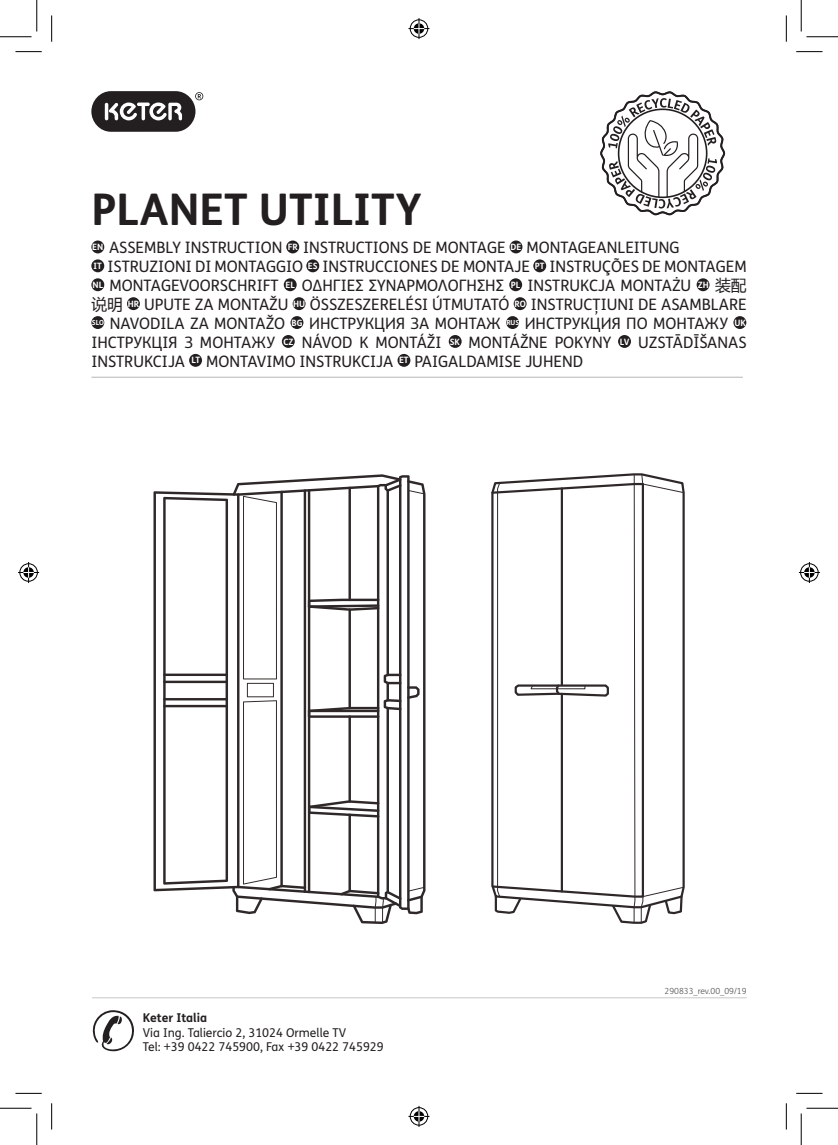
<style>
.page{position:relative;width:838px;height:1145px;background:#fff}
.page>*{position:absolute;margin:0;border:0;box-sizing:border-box;transform-origin:0 0}
.t1{font:700 43.57px "FS Me Pro";color:#231f20}
.t2{font:15.75px "FS Me Pro";color:#231f20}
.t3{font:15.75px "Microsoft Ya Hei";color:#231f20}
.t4{font:12.08px "FS Me Pro";color:#231f20}
.t5{font:700 12.08px "FS Me Pro";color:#231f20}
.t6{font:700 8.75px "FS Me Pro";color:#fff}
.t7{font:300 8.4px "FS Me Pro";color:#4b4c4d}
.t8{font:700 7px "FS Me Pro";letter-spacing:-.005em;color:#fff}
</style>
<div class="page">
<svg style="left:494px;top:473px;width:191px;height:436px"></svg>
<svg style="left:491px;top:482px;width:154px;height:417px"></svg>
<svg style="left:496px;top:473px;width:147px;height:441px"></svg>
<svg style="left:641px;top:483px;width:43px;height:11px"></svg>
<svg style="left:610px;top:886px;width:74px;height:38px"></svg>
<svg style="left:153px;top:474px;width:272px;height:450px"></svg>
<div style="left:91px;top:91px;width:104px;height:41px;background:#231f20;border-radius:20px"></div>
<hr style="left:105px;top:103px;width:3px;height:17px;background:#fff;border-radius:2px">
<svg style="left:109px;top:103px;width:73px;height:17px"></svg>
<svg style="left:195px;top:92px;width:8px;height:8px"></svg>
<svg style="left:600px;top:91px;width:125px;height:124px"></svg>
<svg style="left:92px;top:1010px;width:42px;height:42px"></svg>
<hr style="left:92px;top:998px;width:654px;height:1px;background:#c7c8ca">
<hr style="left:91px;top:377px;width:651px;height:1px;background:#b8b8b8">
<div style="left:91px;top:241px;width:13px;height:12px;background:#231f20;border-radius:50%"></div>
<div style="left:286px;top:241px;width:13px;height:12px;background:#231f20;border-radius:50%"></div>
<div style="left:509px;top:241px;width:13px;height:12px;background:#231f20;border-radius:50%"></div>
<div style="left:91px;top:259px;width:13px;height:13px;background:#231f20;border-radius:50%"></div>
<div style="left:306px;top:259px;width:13px;height:13px;background:#231f20;border-radius:50%"></div>
<div style="left:533px;top:259px;width:13px;height:13px;background:#231f20;border-radius:50%"></div>
<div style="left:91px;top:278px;width:13px;height:13px;background:#231f20;border-radius:50%"></div>
<div style="left:284px;top:278px;width:12px;height:13px;background:#231f20;border-radius:50%"></div>
<div style="left:509px;top:278px;width:13px;height:13px;background:#231f20;border-radius:50%"></div>
<div style="left:696px;top:278px;width:13px;height:13px;background:#231f20;border-radius:50%"></div>
<div style="left:127px;top:297px;width:13px;height:13px;background:#231f20;border-radius:50%"></div>
<div style="left:292px;top:297px;width:13px;height:13px;background:#231f20;border-radius:50%"></div>
<div style="left:513px;top:297px;width:13px;height:13px;background:#231f20;border-radius:50%"></div>
<div style="left:91px;top:316px;width:13px;height:13px;background:#231f20;border-radius:50%"></div>
<div style="left:290px;top:316px;width:13px;height:13px;background:#231f20;border-radius:50%"></div>
<div style="left:506px;top:316px;width:13px;height:13px;background:#231f20;border-radius:50%"></div>
<div style="left:733px;top:316px;width:13px;height:13px;background:#231f20;border-radius:50%"></div>
<div style="left:282px;top:335px;width:13px;height:13px;background:#231f20;border-radius:50%"></div>
<div style="left:448px;top:335px;width:13px;height:13px;background:#231f20;border-radius:50%"></div>
<div style="left:618px;top:335px;width:13px;height:13px;background:#231f20;border-radius:50%"></div>
<div style="left:189px;top:354px;width:13px;height:13px;background:#231f20;border-radius:50%"></div>
<div style="left:397px;top:354px;width:13px;height:13px;background:#231f20;border-radius:50%"></div>
<svg style="left:15px;top:51px;width:27px;height:1px"></svg>
<svg style="left:796px;top:51px;width:26px;height:1px"></svg>
<svg style="left:15px;top:1093px;width:27px;height:1px"></svg>
<svg style="left:796px;top:1093px;width:26px;height:1px"></svg>
<svg style="left:51px;top:15px;width:1px;height:27px"></svg>
<svg style="left:51px;top:1103px;width:1px;height:27px"></svg>
<svg style="left:786px;top:15px;width:1px;height:27px"></svg>
<svg style="left:786px;top:1103px;width:1px;height:27px"></svg>
<hr style="left:0;top:36px;width:32px;height:1px;background:#000">
<hr style="left:806px;top:36px;width:31px;height:1px;background:#000">
<hr style="left:0;top:1108px;width:32px;height:1px;background:#000">
<hr style="left:806px;top:1108px;width:31px;height:1px;background:#000">
<hr style="left:36px;top:0;width:1px;height:31px;background:#000">
<hr style="left:36px;top:1113px;width:1px;height:32px;background:#000">
<hr style="left:800px;top:0;width:1px;height:31px;background:#000">
<hr style="left:800px;top:1113px;width:1px;height:32px;background:#000">
<svg style="left:408px;top:18px;width:21px;height:21px"></svg>
<svg style="left:408px;top:1106px;width:21px;height:21px"></svg>
<svg style="left:18px;top:562px;width:21px;height:21px"></svg>
<svg style="left:798px;top:562px;width:21px;height:21px"></svg>
<p class="t1" style="left:91px;top:175px;width:331px">PLANET UTILITY</p>
<p class="t6" style="left:92px;top:240px;width:13px">EN</p>
<p class="t2" style="left:109px;top:237px;width:175px">ASSEMBLY INSTRUCTION</p>
<p class="t6" style="left:288px;top:240px;width:12px">FR</p>
<p class="t2" style="left:303px;top:237px;width:204px">INSTRUCTIONS DE MONTAGE</p>
<p class="t6" style="left:510px;top:240px;width:12px">DE</p>
<p class="t2" style="left:526px;top:237px;width:154px">MONTAGEANLEITUNG</p>
<p class="t6" style="left:94px;top:259px;width:10px">IT</p>
<p class="t2" style="left:107px;top:256px;width:197px">ISTRUZIONI DI MONTAGGIO</p>
<p class="t6" style="left:308px;top:259px;width:11px">ES</p>
<p class="t2" style="left:322px;top:256px;width:209px">INSTRUCCIONES DE MONTAJE</p>
<p class="t6" style="left:535px;top:259px;width:11px">PT</p>
<p class="t2" style="left:549px;top:256px;width:199px">INSTRUÇÕES DE MONTAGEM</p>
<p class="t6" style="left:92px;top:278px;width:12px">NL</p>
<p class="t2" style="left:109px;top:275px;width:170px">MONTAGEVOORSCHRIFT</p>
<p class="t6" style="left:285px;top:278px;width:11px">EL</p>
<p class="t2" style="left:302px;top:275px;width:203px">ΟΔΗΓΊΕΣ ΣΥΝΑΡΜΟΛΌΓΗΣΗΣ</p>
<p class="t6" style="left:511px;top:278px;width:11px">PL</p>
<p class="t2" style="left:527px;top:275px;width:165px">INSTRUKCJA MONTAŻU</p>
<p class="t6" style="left:697px;top:278px;width:13px">ZH</p>
<p class="t3" style="left:715px;top:275px;width:33px">装配</p>
<p class="t3" style="left:91px;top:294px;width:33px">说明</p>
<p class="t6" style="left:128px;top:297px;width:13px">HR</p>
<p class="t2" style="left:144px;top:294px;width:146px">UPUTE ZA MONTAŽU</p>
<p class="t6" style="left:293px;top:297px;width:14px">HU</p>
<p class="t2" style="left:310px;top:294px;width:201px">ÖSSZESZERELÉSI ÚTMUTATÓ</p>
<p class="t6" style="left:514px;top:297px;width:13px">RO</p>
<p class="t2" style="left:531px;top:294px;width:217px">INSTRUCȚIUNI DE ASAMBLARE</p>
<p class="t8" style="left:92px;top:317px;width:14px">SLO</p>
<p class="t2" style="left:110px;top:313px;width:177px">NAVODILA ZA MONTAŽO</p>
<p class="t6" style="left:291px;top:316px;width:13px">BG</p>
<p class="t2" style="left:309px;top:313px;width:193px">ИНСТРУКЦИЯ ЗА МОНТАЖ</p>
<p class="t8" style="left:506px;top:317px;width:14px">RUS</p>
<p class="t2" style="left:524px;top:313px;width:205px">ИНСТРУКЦИЯ ПО МОНТАЖУ</p>
<p class="t6" style="left:734px;top:316px;width:13px">UK</p>
<p class="t2" style="left:91px;top:332px;width:185px">ІНСТРУКЦІЯ З МОНТАЖУ</p>
<p class="t6" style="left:283px;top:335px;width:12px">CZ</p>
<p class="t2" style="left:302px;top:332px;width:141px">NÁVOD K MONTÁŽI</p>
<p class="t6" style="left:449px;top:335px;width:12px">SK</p>
<p class="t2" style="left:468px;top:332px;width:144px">MONTÁŽNE POKYNY</p>
<p class="t6" style="left:619px;top:335px;width:11px">LV</p>
<p class="t2" style="left:638px;top:332px;width:110px">UZSTĀDĪŠANAS</p>
<p class="t2" style="left:91px;top:350px;width:95px">INSTRUKCIJA</p>
<p class="t6" style="left:191px;top:354px;width:10px">LT</p>
<p class="t2" style="left:206px;top:350px;width:189px">MONTAVIMO INSTRUKCIJA</p>
<p class="t6" style="left:399px;top:354px;width:11px">ET</p>
<p class="t2" style="left:414px;top:350px;width:170px">PAIGALDAMISE JUHEND</p>
<p class="t5" style="left:143px;top:1008px;width:66px">Keter Italia</p>
<p class="t4" style="left:143px;top:1024px;width:205px">Via Ing. Taliercio 2, 31024 Ormelle TV</p>
<p class="t4" style="left:143px;top:1039px;width:242px">Tel: +39 0422 745900, Fax +39 0422 745929</p>
<p class="t7" style="left:664px;top:985px;width:84px">290833_rev.00_09/19</p>
</div>
